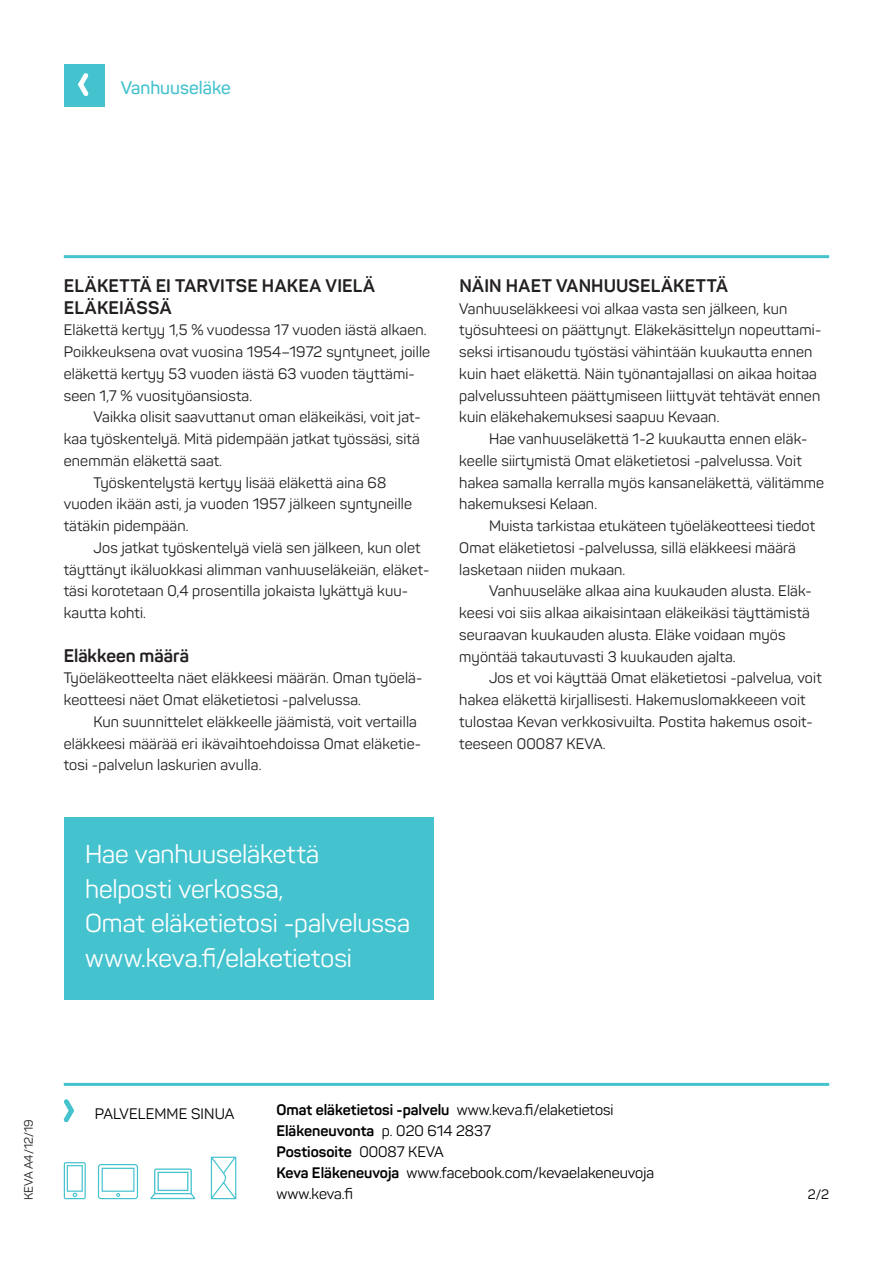
<style>
.page{position:relative;width:893px;height:1263px;background:#fff}
.page>*{position:absolute;margin:0;border:0;box-sizing:border-box;transform-origin:0 0}
.Nosto{font:25.5px/34.5px "Panton";color:#fff}
.t1{font:700 18px/21.8px "Panton";letter-spacing:.015em;color:#231f20}
.t2{font:600 18px "Panton";color:#44c2ce}
.Leipäteksti_sis{font:15px/21.8px "Panton";letter-spacing:.01em;color:#231f20}
.Leipäteksti{font:15px/21.8px "Panton";letter-spacing:.01em;color:#231f20}
.Yhteystiedot{font:700 15px "Panton";color:#000}
.Yhteystiedot-2{font:15px "Panton";color:#000}
.Sivunumero{font:13.5px "Panton";color:#000}
.koodi{font:12px "Panton";letter-spacing:-.005em;color:#231f20}
.s1{font-weight:400}
.s2{font-weight:700}
</style>
<div class="page">
<hr style="left:64px;top:1083px;width:765px;height:3px;background:#44c2ce">
<svg style="left:63px;top:1099px;width:11px;height:23px"></svg>
<div style="left:64px;top:817px;width:370px;height:183px;background:#44c2ce"></div>
<hr style="left:64px;top:255px;width:765px;height:3px;background:#44c2ce">
<svg style="left:211px;top:1157px;width:25px;height:42px"></svg>
<svg style="left:64px;top:1162px;width:22px;height:37px"></svg>
<svg style="left:150px;top:1168px;width:45px;height:31px"></svg>
<svg style="left:98px;top:1164px;width:40px;height:35px"></svg>
<div style="left:64px;top:64px;width:41px;height:42px;background:#44c2ce"></div>
<svg style="left:78px;top:73px;width:11px;height:23px"></svg>
<h1 class="t2" style="left:121px;top:76px;width:111px">Vanhuuseläke</h1>
<h2 class="t1" style="left:64px;top:274px;width:313px">ELÄKETTÄ EI TARVITSE HAKEA VIELÄ<br>ELÄKEIÄSSÄ</h2>
<p class="Leipäteksti" style="left:64px;top:319px;width:368px">Eläkettä kertyy 1,5 % vuodessa 17 vuoden iästä alkaen.<br>Poikkeuksena ovat vuosina 1954–1972 syntyneet, joille eläkettä kertyy 53 vuoden iästä 63 vuoden täyttämi&shy;seen 1,7 % vuosityöansiosta.</p>
<p class="Leipäteksti_sis" style="left:64px;top:406px;width:359px;text-align:justify;text-indent:30px">Vaikka olisit saavuttanut oman eläkeikäsi, voit jat&shy;kaa työskentelyä. Mitä pidempään jatkat työssäsi, sitä enemmän eläkettä saat.</p>
<p class="Leipäteksti_sis" style="left:64px;top:471px;width:350px;text-indent:30px">Työskentelystä kertyy lisää eläkettä aina 68 vuoden ikään asti, ja vuoden 1957 jälkeen syntyneille tätäkin pidempään.</p>
<p class="Leipäteksti_sis" style="left:64px;top:537px;width:367px;text-indent:30px">Jos jatkat työskentelyä vielä sen jälkeen, kun olet täyttänyt ikäluokkasi alimman vanhuuseläkeiän, eläket&shy;täsi korotetaan 0,4 prosentilla jokaista lykättyä kuu&shy;kautta kohti.</p>
<h3 class="t1" style="left:64px;top:644px;width:127px">Eläkkeen määrä</h3>
<p class="Leipäteksti" style="left:64px;top:667px;width:360px">Työeläkeotteelta näet eläkkeesi määrän. Oman työelä&shy;keotteesi näet Omat eläketietosi -palvelussa.</p>
<p class="Leipäteksti_sis" style="left:64px;top:711px;width:359px;text-indent:30px">Kun suunnittelet eläkkeelle jäämistä, voit vertailla eläkkeesi määrää eri ikävaihtoehdoissa Omat eläketie&shy;tosi -palvelun laskurien avulla.</p>
<p class="Nosto" style="left:85px;top:837px;width:327px">Hae vanhuuseläkettä helposti verkossa,<br>Omat eläketietosi -palvelussa www.keva.fi/elaketietosi</p>
<h2 class="t1" style="left:459px;top:274px;width:270px">NÄIN HAET VANHUUSELÄKETTÄ</h2>
<p class="Leipäteksti" style="left:459px;top:297px;width:364px">Vanhuuseläkkeesi voi alkaa vasta sen jälkeen, kun työsuhteesi on päättynyt. Eläkekäsittelyn nopeuttami&shy;seksi irtisanoudu työstäsi vähintään kuukautta ennen kuin haet eläkettä. Näin työnantajallasi on aikaa hoitaa palvelussuhteen päättymiseen liittyvät tehtävät ennen kuin eläkehakemuksesi saapuu Kevaan.</p>
<p class="Leipäteksti_sis" style="left:459px;top:428px;width:366px;text-indent:30px">Hae vanhuuseläkettä 1-2 kuukautta ennen eläk&shy;keelle siirtymistä Omat eläketietosi -palvelussa. Voit hakea samalla kerralla myös kansaneläkettä, välitämme hakemuksesi Kelaan.</p>
<p class="Leipäteksti_sis" style="left:459px;top:515px;width:357px;text-indent:30px">Muista tarkistaa etukäteen työeläkeotteesi tiedot<br>Omat eläketietosi -palvelussa, sillä eläkkeesi määrä lasketaan niiden mukaan.</p>
<p class="Leipäteksti_sis" style="left:459px;top:580px;width:354px;text-indent:30px">Vanhuuseläke alkaa aina kuukauden alusta. Eläk&shy;keesi voi siis alkaa aikaisintaan eläkeikäsi täyttämistä seuraavan kuukauden alusta. Eläke voidaan myös myöntää takautuvasti 3 kuukauden ajalta.</p>
<p class="Leipäteksti_sis" style="left:459px;top:667px;width:364px;text-indent:30px">Jos et voi käyttää Omat eläketietosi -palvelua, voit hakea eläkettä kirjallisesti. Hakemuslomakkeeen voit tulostaa Kevan verkkosivuilta. Postita hakemus osoit&shy;teeseen 00087 KEVA.</p>
<p class="koodi" style="left:21px;top:1200px;width:82px;rotate:-90deg">KEVA A4/12/19</p>
<p class="Yhteystiedot-2" style="left:95px;top:1104px;width:141px">PALVELEMME SINUA</p>
<p class="Yhteystiedot" style="left:276px;top:1100px;width:339px">Omat eläketietosi -palvelu <span class="s1">www.keva.fi/elaketietosi</span></p>
<p class="Yhteystiedot" style="left:276px;top:1121px;width:216px">Eläkeneuvonta <span class="s1">p. 020 614 2837</span></p>
<p class="Yhteystiedot" style="left:276px;top:1142px;width:169px">Postiosoite <span class="s1">00087 KEVA</span></p>
<p class="Yhteystiedot-2" style="left:276px;top:1164px;width:379px"><span class="s2">Keva Eläkeneuvoja</span> www.facebook.com/kevaelakeneuvoja</p>
<p class="Yhteystiedot-2" style="left:276px;top:1185px;width:78px">www.keva.fi</p>
<p class="Sivunumero" style="left:808px;top:1186px;width:23px">2/2</p>
</div>
